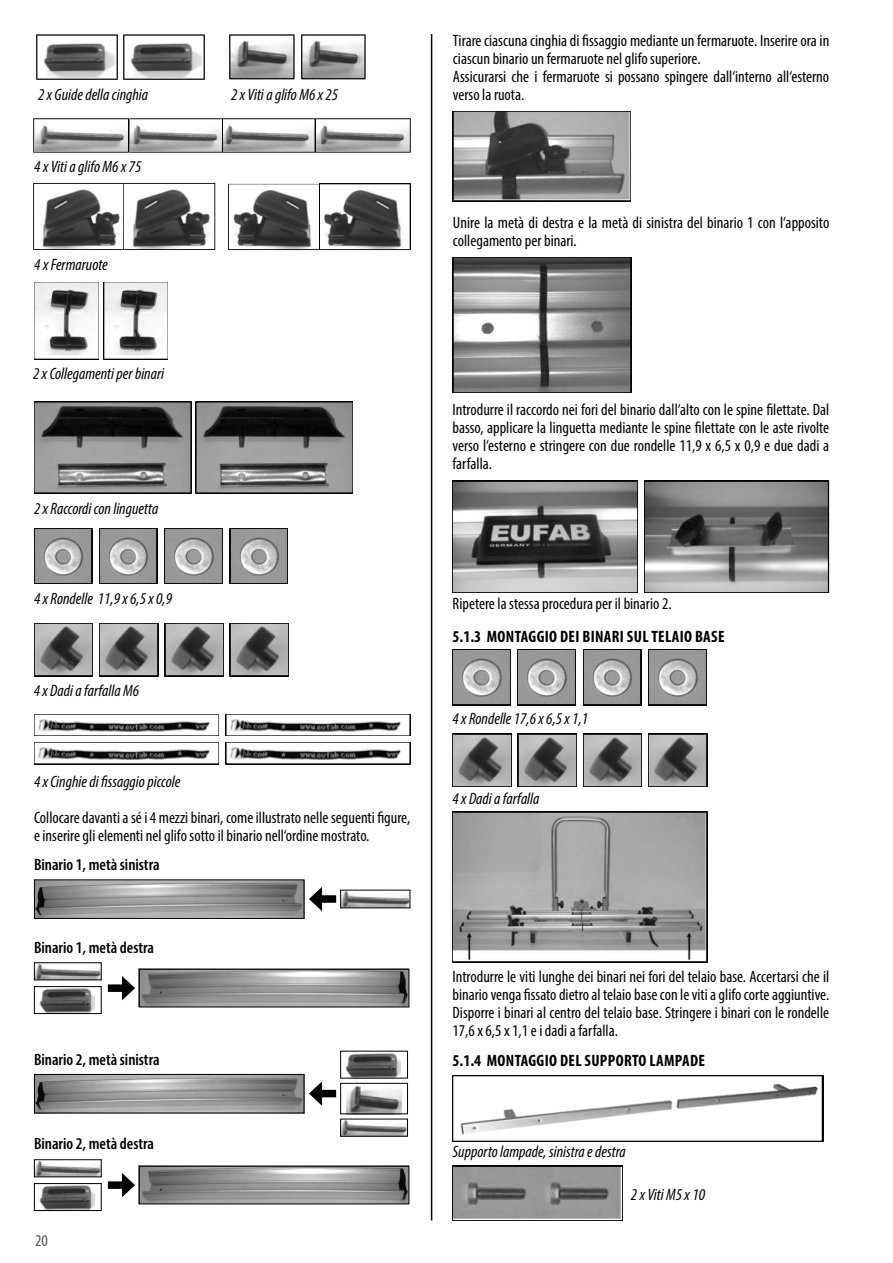
<style>
.page{position:relative;width:893px;height:1263px;background:#fff}
.page>*{position:absolute;margin:0;border:0;box-sizing:border-box;transform-origin:0 0}
.t1{font:condensed 16.5px/18px "Myriad Pro";color:#000}
.t2{font:italic condensed 16.5px "Myriad Pro";color:#000}
.t3{font:600 condensed 16.5px "Myriad Pro";color:#000}
.t4{font:700 condensed 16.5px "Myriad Pro";letter-spacing:.02em;color:#000}
.t5{font:condensed 16.5px "Myriad Pro";color:#515151}
</style>
<div class="page">
<hr style="left:431px;top:34px;width:1px;height:1186px;background:#000">
<img style="left:34px;top:402px;width:157px;height:91px">
<img style="left:196px;top:402px;width:157px;height:91px">
<img style="left:34px;top:528px;width:58px;height:56px">
<img style="left:99px;top:528px;width:58px;height:56px">
<img style="left:165px;top:528px;width:58px;height:56px">
<img style="left:230px;top:528px;width:58px;height:56px">
<img style="left:34px;top:623px;width:59px;height:53px">
<img style="left:165px;top:623px;width:58px;height:53px">
<img style="left:99px;top:623px;width:59px;height:53px">
<img style="left:230px;top:623px;width:59px;height:53px">
<img style="left:34px;top:714px;width:185px;height:22px">
<img style="left:226px;top:714px;width:184px;height:22px">
<img style="left:34px;top:742px;width:185px;height:22px">
<img style="left:226px;top:742px;width:184px;height:22px">
<img style="left:36px;top:881px;width:266px;height:36px">
<div style="left:34px;top:879px;width:270px;height:40px;border:1px solid #000"></div>
<img style="left:342px;top:892px;width:66px;height:14px">
<div style="left:317px;top:895px;width:19px;height:8px;background:#000"></div>
<svg style="left:309px;top:887px;width:13px;height:24px"></svg>
<img style="left:36px;top:1076px;width:266px;height:35px">
<div style="left:34px;top:1074px;width:270px;height:39px;border:1px solid #000"></div>
<div style="left:317px;top:1090px;width:19px;height:7px;background:#000"></div>
<svg style="left:309px;top:1081px;width:13px;height:25px"></svg>
<div style="left:108px;top:984px;width:19px;height:8px;background:#000"></div>
<svg style="left:122px;top:976px;width:13px;height:24px"></svg>
<img style="left:141px;top:971px;width:266px;height:34px">
<div style="left:139px;top:969px;width:270px;height:38px;border:1px solid #000"></div>
<div style="left:108px;top:1181px;width:19px;height:8px;background:#000"></div>
<svg style="left:122px;top:1173px;width:13px;height:24px"></svg>
<img style="left:141px;top:1168px;width:266px;height:34px">
<div style="left:139px;top:1166px;width:270px;height:38px;border:1px solid #000"></div>
<img style="left:36px;top:964px;width:64px;height:14px">
<img style="left:39px;top:988px;width:55px;height:24px">
<div style="left:34px;top:986px;width:68px;height:28px;border:1px solid #000"></div>
<img style="left:36px;top:1161px;width:64px;height:14px">
<div style="left:34px;top:1159px;width:68px;height:18px;border:1px solid #000"></div>
<img style="left:39px;top:1185px;width:55px;height:24px">
<div style="left:34px;top:1183px;width:68px;height:28px;border:1px solid #000"></div>
<img style="left:342px;top:1121px;width:64px;height:13px">
<img style="left:345px;top:1053px;width:55px;height:23px">
<div style="left:340px;top:1051px;width:68px;height:27px;border:1px solid #000"></div>
<img style="left:347px;top:1085px;width:54px;height:27px">
<div style="left:340px;top:1083px;width:68px;height:31px;border:1px solid #000"></div>
<img style="left:453px;top:112px;width:178px;height:89px">
<img style="left:453px;top:257px;width:178px;height:136px">
<img style="left:452px;top:481px;width:186px;height:111px">
<img style="left:644px;top:481px;width:185px;height:111px">
<img style="left:452px;top:649px;width:58px;height:56px">
<img style="left:518px;top:649px;width:58px;height:56px">
<img style="left:583px;top:649px;width:58px;height:56px">
<img style="left:648px;top:649px;width:58px;height:56px">
<img style="left:452px;top:734px;width:59px;height:53px">
<img style="left:583px;top:734px;width:59px;height:53px">
<img style="left:518px;top:734px;width:59px;height:53px">
<img style="left:648px;top:734px;width:59px;height:53px">
<img style="left:452px;top:812px;width:255px;height:150px">
<img style="left:452px;top:1075px;width:371px;height:66px">
<img style="left:452px;top:1166px;width:171px;height:55px">
<img style="left:33px;top:183px;width:183px;height:67px">
<img style="left:123px;top:183px;width:3px;height:67px">
<img style="left:228px;top:184px;width:182px;height:67px">
<img style="left:319px;top:184px;width:1px;height:67px">
<img style="left:33px;top:118px;width:378px;height:35px">
<img style="left:315px;top:118px;width:1px;height:35px">
<img style="left:222px;top:118px;width:1px;height:35px">
<img style="left:129px;top:118px;width:1px;height:35px">
<img style="left:34px;top:282px;width:65px;height:77px">
<img style="left:103px;top:282px;width:65px;height:77px">
<img style="left:36px;top:34px;width:169px;height:46px">
<img style="left:229px;top:34px;width:137px;height:46px">
<p class="t2" style="left:38px;top:85px;width:112px">2 x Guide della cinghia</p>
<p class="t2" style="left:231px;top:85px;width:109px">2 x Viti a glifo M6 x 25</p>
<p class="t2" style="left:34px;top:157px;width:109px">4 x Viti a glifo M6 x 75</p>
<p class="t2" style="left:34px;top:255px;width:75px">4 x Fermaruote</p>
<p class="t2" style="left:33px;top:364px;width:132px">2 x Collegamenti per binari</p>
<p class="t2" style="left:34px;top:498px;width:126px">2 x Raccordi con linguetta</p>
<p class="t2" style="left:34px;top:588px;width:140px">4 x Rondelle 11,9 x 6,5 x 0,9</p>
<p class="t2" style="left:34px;top:681px;width:107px">4 x Dadi a farfalla M6</p>
<p class="t2" style="left:34px;top:771px;width:148px">4 x Cinghie di ssaggio piccole</p>
<p class="t1" style="left:34px;top:808px;width:378px">Collocare davanti a sé i 4 mezzi binari, come illustrato nelle seguenti figure, e inserire gli elementi nel glifo sotto il binario nell‘ordine mostrato.</p>
<p class="t3" style="left:34px;top:854px;width:127px">Binario 1, metà sinistra</p>
<p class="t3" style="left:34px;top:937px;width:122px">Binario 1, metà destra</p>
<p class="t3" style="left:34px;top:1049px;width:127px">Binario 2, metà sinistra</p>
<p class="t3" style="left:34px;top:1133px;width:122px">Binario 2, metà destra</p>
<p class="t5" style="left:35px;top:1231px;width:14px">20</p>
<p class="t1" style="left:453px;top:32px;width:378px">Tirare ciascuna cinghia di fissaggio mediante un fermaruote. Inserire ora in ciascun binario un fermaruote nel glifo superiore.<br>Assicurarsi che i fermaruote si possano spingere dall‘interno all‘esterno verso la ruota.</p>
<p class="t1" style="left:453px;top:214px;width:378px">Unire la metà di destra e la metà di sinistra del binario 1 con l‘apposito collegamento per binari.</p>
<p class="t1" style="left:452px;top:401px;width:378px;text-align:justify">Introdurre il raccordo nei fori del binario dall‘alto con le spine filettate. Dal basso, applicare la linguetta mediante le spine filettate con le aste rivolte verso l‘esterno e stringere con due rondelle 11,9 x 6,5 x 0,9 e due dadi a farfalla.</p>
<p class="t1" style="left:452px;top:594px;width:221px">Ripetere la stessa procedura per il binario 2.</p>
<p class="t4" style="left:452px;top:626px;width:273px">5.1.3 MONTAGGIO DEI BINARI SUL TELAIO BASE</p>
<p class="t2" style="left:452px;top:709px;width:137px">4 x Rondelle 17,6 x 6,5 x 1,1</p>
<p class="t2" style="left:452px;top:789px;width:88px">4 x Dadi a farfalla</p>
<p class="t1" style="left:452px;top:967px;width:378px;text-align:justify">Introdurre le viti lunghe dei binari nei fori del telaio base. Accertarsi che il binario venga fissato dietro al telaio base con le viti a glifo corte aggiuntive.<br>Disporre i binari al centro del telaio base. Stringere i binari con le rondelle 17,6 x 6,5 x 1,1 e i dadi a farfalla.</p>
<p class="t4" style="left:452px;top:1050px;width:254px">5.1.4 MONTAGGIO DEL SUPPORTO LAMPADE</p>
<p class="t2" style="left:452px;top:1141px;width:175px">Supporto lampade, sinistra e destra</p>
<p class="t2" style="left:631px;top:1185px;width:76px">2 x Viti M5 x 10</p>
</div>
